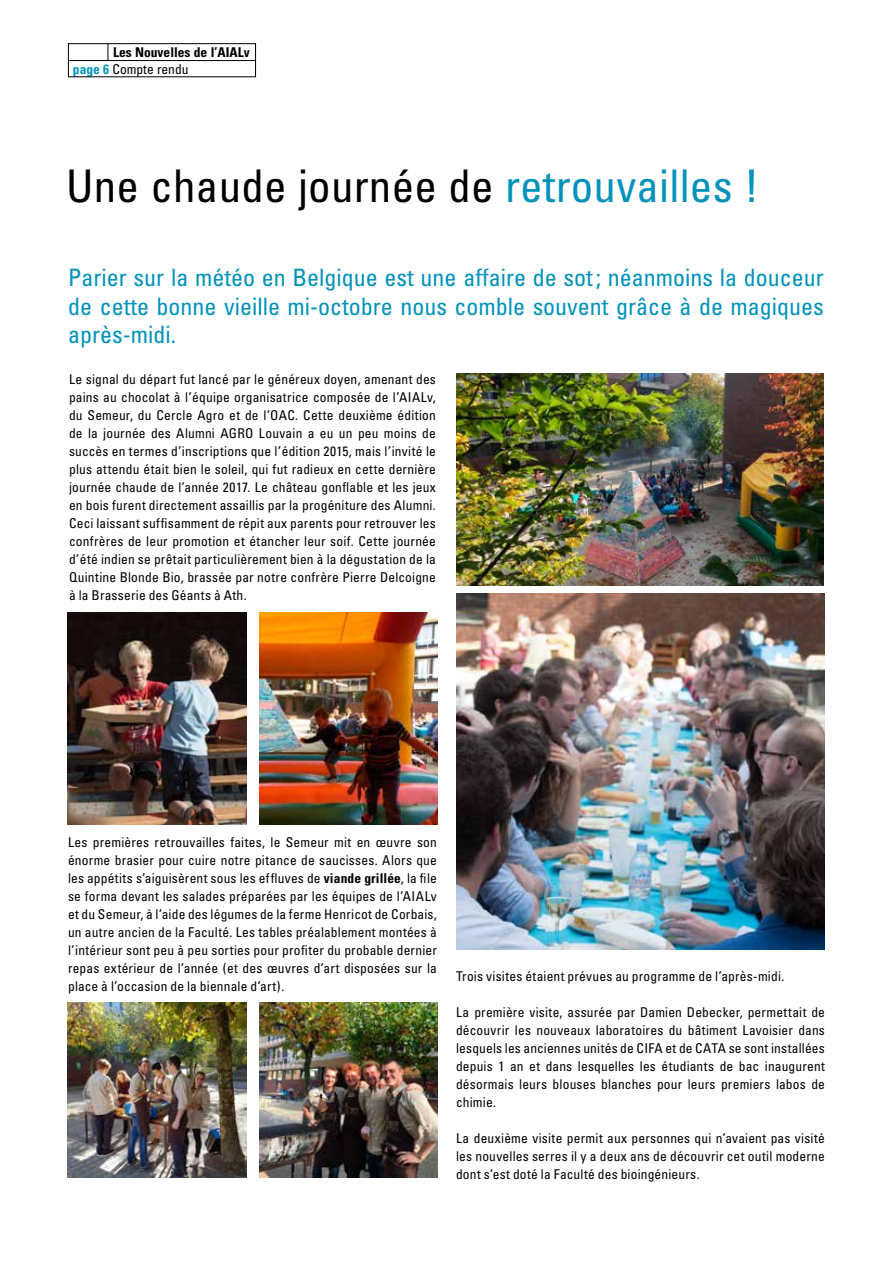
<style>
.page{position:relative;width:893px;height:1263px;background:#fff}
.page>*{position:absolute;margin:0;border:0;box-sizing:border-box;transform-origin:0 0}
.t1{font:condensed 45px "Univers";letter-spacing:.005em;color:#000}
.t2{font:condensed 24px/28.8px "Univers";color:#0092bb;text-align:justify}
.t3{font:condensed 13.5px/18px "Univers";letter-spacing:.015em;color:#000;text-align:justify}
.t4{font:700 condensed 13.5px/16.5px "Univers";color:#000}
.s1{color:#0092bb}
.s2{font-weight:400}
.s3{font-weight:700}
</style>
<div class="page">
<div style="left:68px;top:43px;width:188px;height:34px;border:1px solid #000"></div>
<hr style="left:68px;top:60px;width:188px;height:1px;background:#000">
<svg style="left:108px;top:44px;width:1px;height:16px"></svg>
<img style="left:457px;top:373px;width:367px;height:213px">
<img style="left:457px;top:593px;width:368px;height:356px">
<img style="left:68px;top:612px;width:179px;height:213px">
<img style="left:68px;top:1002px;width:179px;height:176px">
<img style="left:259px;top:612px;width:179px;height:213px">
<img style="left:259px;top:1002px;width:179px;height:176px">
<p class="t4" style="left:73px;top:44px;width:178px;text-indent:40px">Les Nouvelles de l’AIALv <span class="s1">page 6</span> <span class="s2">Compte rendu</span></p>
<h1 class="t1" style="left:66px;top:158px;width:694px">Une chaude journée de <span class="s1">retrouvailles !</span></h1>
<h2 class="t2" style="left:68px;top:262px;width:757px">Parier sur la météo en Belgique est une affaire de sot; néanmoins la douceur de cette bonne vieille mi-octobre nous comble souvent grâce à de magiques après-midi.</h2>
<p class="t3" style="left:69px;top:370px;width:368px">Le signal du départ fut lancé par le généreux doyen, amenant des pains au chocolat à l’équipe organisatrice composée de l’AIALv, du Semeur, du Cercle Agro et de l’OAC. Cette deuxième édition de la journée des Alumni AGRO Louvain a eu un peu moins de succès en termes d’inscriptions que l’édition 2015, mais l’invité le plus attendu était bien le soleil, qui fut radieux en cette dernière journée chaude de l’année 2017. Le château gonflable et les jeux en bois furent directement assaillis par la progéniture des Alumni.<br>Ceci laissant suffisamment de répit aux parents pour retrouver les confrères de leur promotion et étancher leur soif. Cette journée d’été indien se prêtait particulièrement bien à la dégustation de la Quintine Blonde Bio, brassée par notre confrère Pierre Delcoigne à la Brasserie des Géants à Ath.</p>
<p class="t3" style="left:68px;top:833px;width:370px">Les premières retrouvailles faites, le Semeur mit en œuvre son énorme brasier pour cuire notre pitance de saucisses. Alors que les appétits s’aiguisèrent sous les effluves de <span class="s3">viande grillée</span>, la file se forma devant les salades préparées par les équipes de l’AIALv et du Semeur, à l’aide des légumes de la ferme Henricot de Corbais, un autre ancien de la Faculté. Les tables préalablement montées à l’intérieur sont peu à peu sorties pour profiter du probable dernier repas extérieur de l’année (et des œuvres d’art disposées sur la place à l’occasion de la biennale d’art).</p>
<p class="t3" style="left:456px;top:967px;width:330px">Trois visites étaient prévues au programme de l’après-midi.</p>
<p class="t3" style="left:456px;top:1003px;width:370px">La première visite, assurée par Damien Debecker, permettait de découvrir les nouveaux laboratoires du bâtiment Lavoisier dans lesquels les anciennes unités de CIFA et de CATA se sont installées depuis 1 an et dans lesquelles les étudiants de bac inaugurent désormais leurs blouses blanches pour leurs premiers labos de chimie.</p>
<p class="t3" style="left:456px;top:1129px;width:370px">La deuxième visite permit aux personnes qui n’avaient pas visité les nouvelles serres il y a deux ans de découvrir cet outil moderne dont s’est doté la Faculté des bioingénieurs.</p>
</div>
